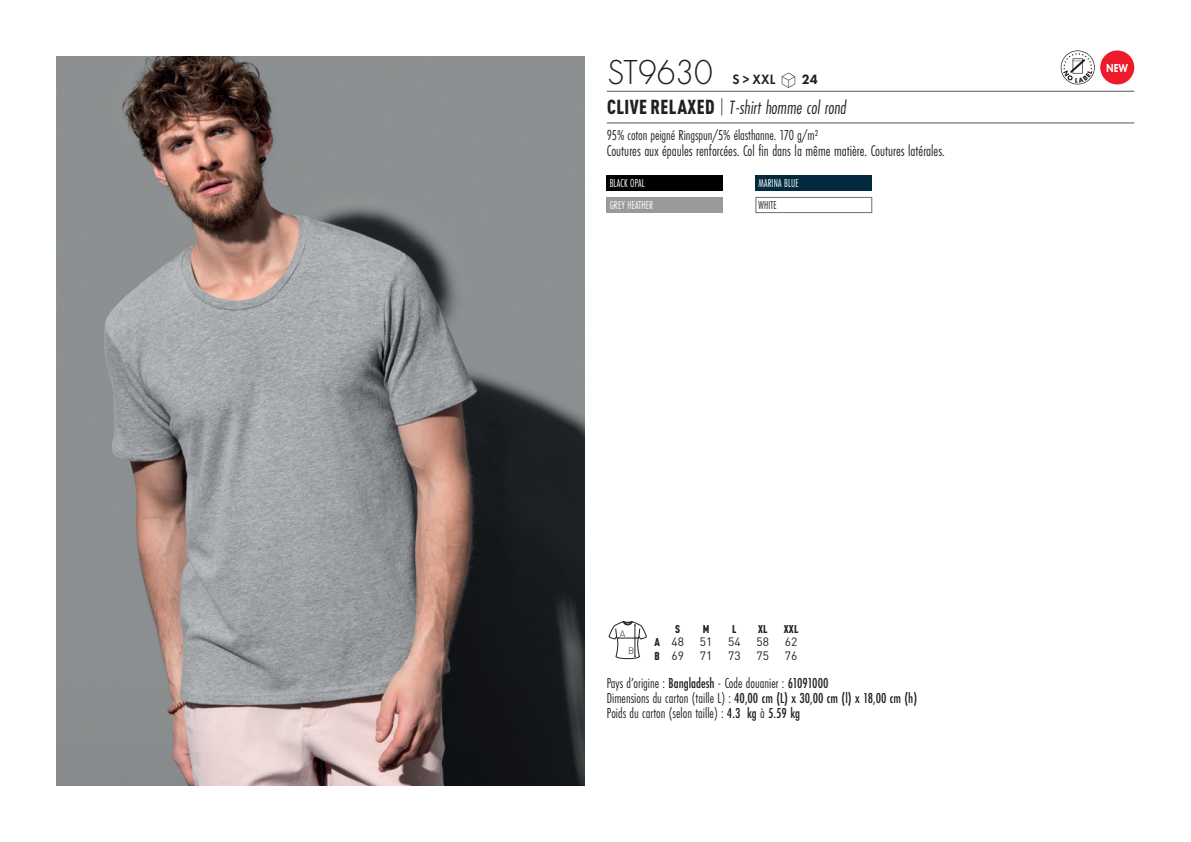
<style>
.page{position:relative;width:1191px;height:842px;background:#fff}
.page>*{position:absolute;margin:0;border:0;box-sizing:border-box;transform-origin:0 0}
.t1{font:300 36px "Futura PT";color:#231f20;scale:.95 1}
.t2{font:italic 20px "Futura PT Cond";color:#231f20;scale:.95 1}
.t3{font:16px "Futura PT Cond";color:#231f20;scale:.95 1}
.grammage_2020{font:15px "Futura PT Cond";color:#231f20;scale:.95 1}
.t4{font:500 15px "Futura PT Cond";color:#231f20;scale:.95 1}
.t5{font:600 14px "Futura PT";color:#231f20;scale:.95 1}
.Coloris_nuancier_bla{font:12px "Futura PT Cond";letter-spacing:.01em;color:#fff;scale:.9 1}
._88_tailles_tab_maig{font:12px "DIN Pro";color:#231f20}
.Coloris_nuancier{font:12px "Futura PT Cond";letter-spacing:.01em;color:#231f20;scale:.9 1}
.nuancier_bloc_packsh{font:800 12px "Futura PT";color:#fff;scale:.8 1}
._88_tailles_tab_maig-2{font:900 condensed 11.2px "DIN Pro";color:#231f20;scale:.95 1}
.t6{font:300 9.2px "DIN";color:#231f20}
.s1{font-family:"Linotype Shapeshifter";font-weight:400;font-size:20px}
.s2{font-weight:800}
.s3{font-family:"DIN Pro";font-weight:900;font-style:normal;font-stretch:condensed}
.s4{font-family:"DIN Pro";font-weight:300;font-style:normal;font-stretch:condensed}
.s5{font-weight:900;font-stretch:condensed;font-size:11.2px}
.s6{font-weight:500}
.s7{font-weight:400}
</style>
<div class="page">
<img style="left:57px;top:57px;width:527px;height:728px">
<hr style="left:607px;top:91px;width:527px;height:1px;background:#57585a">
<hr style="left:607px;top:123px;width:527px;height:1px;background:#57585a">
<svg style="left:1060px;top:50px;width:34px;height:34px"></svg>
<div style="left:1100px;top:50px;width:34px;height:34px;background:#ee1b2d;border-radius:50%"></div>
<div style="left:607px;top:176px;width:116px;height:15px;background:#000"></div>
<div style="left:607px;top:197px;width:116px;height:16px;background:#989a9c"></div>
<div style="left:755px;top:176px;width:117px;height:15px;background:#03293f"></div>
<div style="left:755px;top:197px;width:117px;height:16px;background:#fff;border:1px solid #6c6d70"></div>
<svg style="left:608px;top:621px;width:39px;height:38px"></svg>
<p class="t1" style="left:607px;top:52px;width:113px">ST9630</p>
<p class="t5" style="left:732px;top:71px;width:91px">S &gt; XXL <span class="s1">S</span> <span class="s2">24</span></p>
<p class="t2" style="left:607px;top:96px;width:254px"><span class="s3">CLIVE RELAXED</span> <span class="s4">|</span> T-shirt homme col rond</p>
<p class="grammage_2020" style="left:607px;top:126px;width:224px">95% coton peigné Ringspun/5% élasthanne. 170 g/m2</p>
<p class="t3" style="left:607px;top:142px;width:357px">Coutures aux épaules renforcées. Col fin dans la même matière. Coutures latérales.</p>
<p class="Coloris_nuancier_bla" style="left:610px;top:176px;width:40px">BLACK OPAL</p>
<p class="Coloris_nuancier_bla" style="left:610px;top:198px;width:50px">GREY HEATHER</p>
<p class="Coloris_nuancier_bla" style="left:758px;top:176px;width:46px">MARINA BLUE</p>
<p class="Coloris_nuancier" style="left:758px;top:198px;width:22px">WHITE</p>
<p class="nuancier_bloc_packsh" style="left:1106px;top:61px;width:29px">NEW</p>
<p class="_88_tailles_tab_maig-2" style="left:675px;top:620px;width:7px">S</p>
<p class="_88_tailles_tab_maig-2" style="left:702px;top:620px;width:8px">M</p>
<p class="_88_tailles_tab_maig-2" style="left:732px;top:620px;width:6px">L</p>
<p class="_88_tailles_tab_maig-2" style="left:758px;top:620px;width:12px">XL</p>
<p class="_88_tailles_tab_maig-2" style="left:783px;top:620px;width:17px">XXL</p>
<p class="_88_tailles_tab_maig" style="left:654px;top:632px;width:31px"><span class="s5">A</span> 48</p>
<p class="_88_tailles_tab_maig" style="left:700px;top:632px;width:14px">51</p>
<p class="_88_tailles_tab_maig" style="left:728px;top:632px;width:14px">54</p>
<p class="_88_tailles_tab_maig" style="left:756px;top:632px;width:14px">58</p>
<p class="_88_tailles_tab_maig" style="left:785px;top:632px;width:14px">62</p>
<p class="_88_tailles_tab_maig" style="left:654px;top:646px;width:31px"><span class="s5">B</span> 69</p>
<p class="_88_tailles_tab_maig" style="left:700px;top:646px;width:14px">71</p>
<p class="_88_tailles_tab_maig" style="left:728px;top:646px;width:14px">73</p>
<p class="_88_tailles_tab_maig" style="left:756px;top:646px;width:14px">75</p>
<p class="_88_tailles_tab_maig" style="left:785px;top:646px;width:14px">76</p>
<p class="grammage_2020" style="left:607px;top:674px;width:235px">Pays d’origine : <span class="s6">Bangladesh</span> - Code douanier : <span class="s6">61091000</span></p>
<p class="t4" style="left:607px;top:689px;width:328px"><span class="s7">Dimensions du carton (taille L) :</span> 40,00 cm (L) x 30,00 cm (l) x 18,00 cm (h)</p>
<p class="grammage_2020" style="left:607px;top:704px;width:205px">Poids du carton (selon taille) : <span class="s6">4.3 kg</span> à <span class="s6">5.59 kg</span></p>
<p class="t6" style="left:620px;top:628px;width:7px">A</p>
<p class="t6" style="left:628px;top:645px;width:8px">B</p>
</div>
